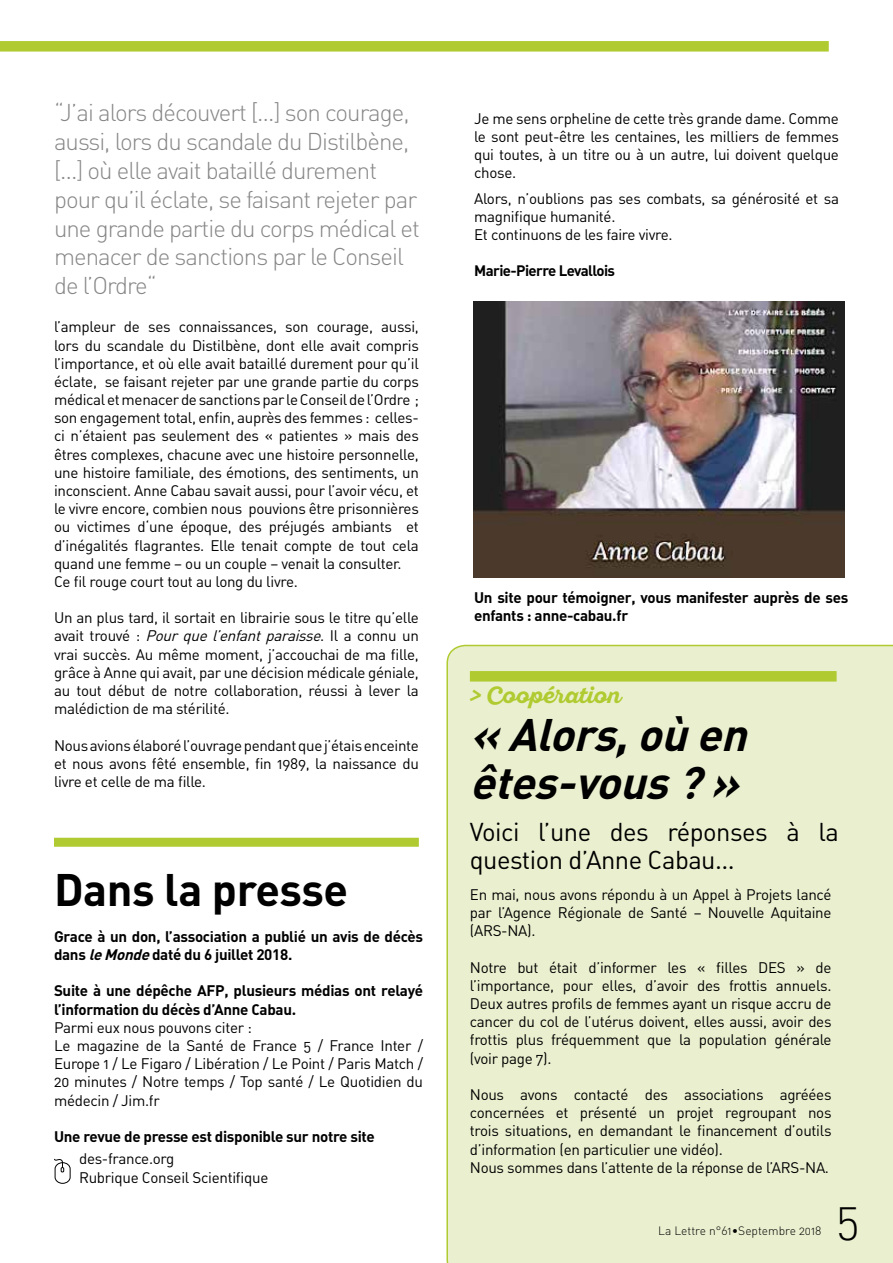
<style>
.page{position:relative;width:893px;height:1263px;background:#fff}
.page>*{position:absolute;margin:0;border:0;box-sizing:border-box;transform-origin:0 0}
.t1{font:46.5px "DIN Light Alternate";color:#000}
.t2{font:italic 45px/48px "DIN Bold Alternate";color:#000}
.t3{font:45px "DIN Bold Alternate";letter-spacing:-.01em;color:#000}
.t4{font:25.5px/28.5px "DIN Regular Alternate";letter-spacing:-.02em;color:#000}
.t5{font:24px/28.8px "DIN Light Alternate";letter-spacing:-.04em;color:#878787}
.t6{font:700 22.5px "Sant Elia Script Alt";color:#afcb31}
.t7{font:15.15px/18.1px "DIN Regular Alternate";letter-spacing:-.02em;color:#000}
.t8{font:15.15px/18.1px "DIN Bold Alternate";letter-spacing:-.02em;color:#000}
.t9{font:700 15.15px/18.1px "DIN";letter-spacing:-.02em;color:#000}
.t10{font:15px "DIN Bold Alternate";letter-spacing:-.04em;color:#000}
.t11{font:12px "DIN Light Alternate";color:#000}
.s1{font-style:italic}
</style>
<div class="page">
<div style="left:446px;top:645px;width:447px;height:618px;background:#eaf0cf"></div>
<div style="left:0;top:41px;width:829px;height:11px;background:#afcb31"></div>
<svg style="left:54px;top:1158px;width:17px;height:26px"></svg>
<div style="left:470px;top:671px;width:367px;height:10px;background:#afcb31"></div>
<div style="left:54px;top:838px;width:365px;height:9px;background:#afcb31"></div>
<img style="left:473px;top:302px;width:372px;height:275px">
<p class="t5" style="left:54px;top:98px;width:368px">“J’ai alors découvert […] son courage, aussi, lors du scandale du Distilbène, […] où elle avait bataillé durement pour qu’il éclate, se faisant rejeter par une grande partie du corps médical et menacer de sanctions par le Conseil de l’Ordre“</p>
<p class="t7" style="left:54px;top:317px;width:366px">l’ampleur de ses connaissances, son courage, aussi, lors du scandale du Distilbène, dont elle avait compris l’importance, et où elle avait bataillé durement pour qu’il éclate, se faisant rejeter par une grande partie du corps médical et menacer de sanctions par le Conseil de l’Ordre ; son engagement total, enfin, auprès des femmes : celles&shy;ci n’étaient pas seulement des « patientes » mais des êtres complexes, chacune avec une histoire personnelle, une histoire familiale, des émotions, des sentiments, un inconscient. Anne Cabau savait aussi, pour l’avoir vécu, et le vivre encore, combien nous pouvions être prisonnières ou victimes d‘une époque, des préjugés ambiants et d’inégalités flagrantes. Elle tenait compte de tout cela quand une femme – ou un couple – venait la consulter.<br>Ce fil rouge court tout au long du livre.</p>
<p class="t7" style="left:54px;top:608px;width:366px;text-align:justify">Un an plus tard, il sortait en librairie sous le titre qu’elle a va i t t ro u vé : <span class="s1">Pourquel’enfantparaisse</span>. I l a c o n n u u n vrai succès. Au même moment, j’accouchai de ma fille, grâce à Anne qui avait, par une décision médicale géniale, au tout début de notre collaboration, réussi à lever la malédiction de ma stérilité.</p>
<p class="t7" style="left:54px;top:736px;width:366px;text-align:justify">Nous avions élaboré l’ouvrage pendant que j’étais enceinte et nous avons fêté ensemble, fin 1989, la naissance du livre et celle de ma fille.</p>
<h2 class="t3" style="left:54px;top:860px;width:296px">Dans la presse</h2>
<p class="t9" style="left:54px;top:927px;width:371px">Grace à un don, l’association a publié un avis de décès dans <span class="s1">leMonde</span>daté du 6 juillet 2018.</p>
<p class="t8" style="left:54px;top:981px;width:371px">Suite à une dépêche AFP, plusieurs médias ont relayé l’information du décès d’Anne Cabau.</p>
<p class="t7" style="left:54px;top:1018px;width:371px">Parmi eux nous pouvons citer :<br>Le magazine de la Santé de France 5 / France Inter / Europe 1 / Le Figaro / Libération / Le Point / Paris Match / 20 minutes / Notre temps / Top santé / Le Quotidien du médecin / Jim.fr</p>
<p class="t8" style="left:54px;top:1127px;width:322px">Une revue de presse est disponible sur notre site</p>
<p class="t7" style="left:79px;top:1149px;width:191px">des-france.org<br>Rubrique Conseil Scientifique</p>
<p class="t7" style="left:474px;top:109px;width:366px;text-align:justify">Je me sens orpheline de cette très grande dame. Comme le sont peut-être les centaines, les milliers de femmes qui toutes, à un titre ou à un autre, lui doivent quelque chose.</p>
<p class="t7" style="left:474px;top:189px;width:366px">Alors, n’oublions pas ses combats, sa générosité et sa magnifique humanité.<br>Et continuons de les faire vivre.</p>
<p class="t10" style="left:474px;top:261px;width:142px">Marie-Pierre Levallois</p>
<p class="t8" style="left:474px;top:587px;width:376px">Un site pour témoigner, vous manifester auprès de ses enfants : anne-cabau.fr</p>
<h3 class="t6" style="left:470px;top:682px;width:152px">&gt; Coopération</h3>
<h2 class="t2" style="left:470px;top:709px;width:292px">« Alors,oùen êtes-vous?»</h2>
<h3 class="t4" style="left:470px;top:817px;width:371px">Voici l’une des réponses à la question d’Anne Cabau...</h3>
<p class="t7" style="left:470px;top:885px;width:363px;text-align:justify">En mai, nous avons répondu à un Appel à Projets lancé par l’Agence Régionale de Santé – Nouvelle Aquitaine (ARS-NA).</p>
<p class="t7" style="left:470px;top:958px;width:363px;text-align:justify">Notre but était d’informer les « filles DES » de l’importance, pour elles, d’avoir des frottis annuels.<br>Deux autres profils de femmes ayant un risque accru de cancer du col de l’utérus doivent, elles aussi, avoir des frottis plus fréquemment que la population générale (voir page 7).</p>
<p class="t7" style="left:470px;top:1085px;width:363px">Nous avons contacté des associations agréées concernées et présenté un projet regroupant nos trois situations, en demandant le financement d’outils d’information (en particulier une vidéo).<br>Nous sommes dans l’attente de la réponse de l’ARS-NA.</p>
<p class="t11" style="left:658px;top:1223px;width:165px">La Lettre n°61•Septembre 2018</p>
<h1 class="t1" style="left:836px;top:1189px;width:25px">5</h1>
</div>
